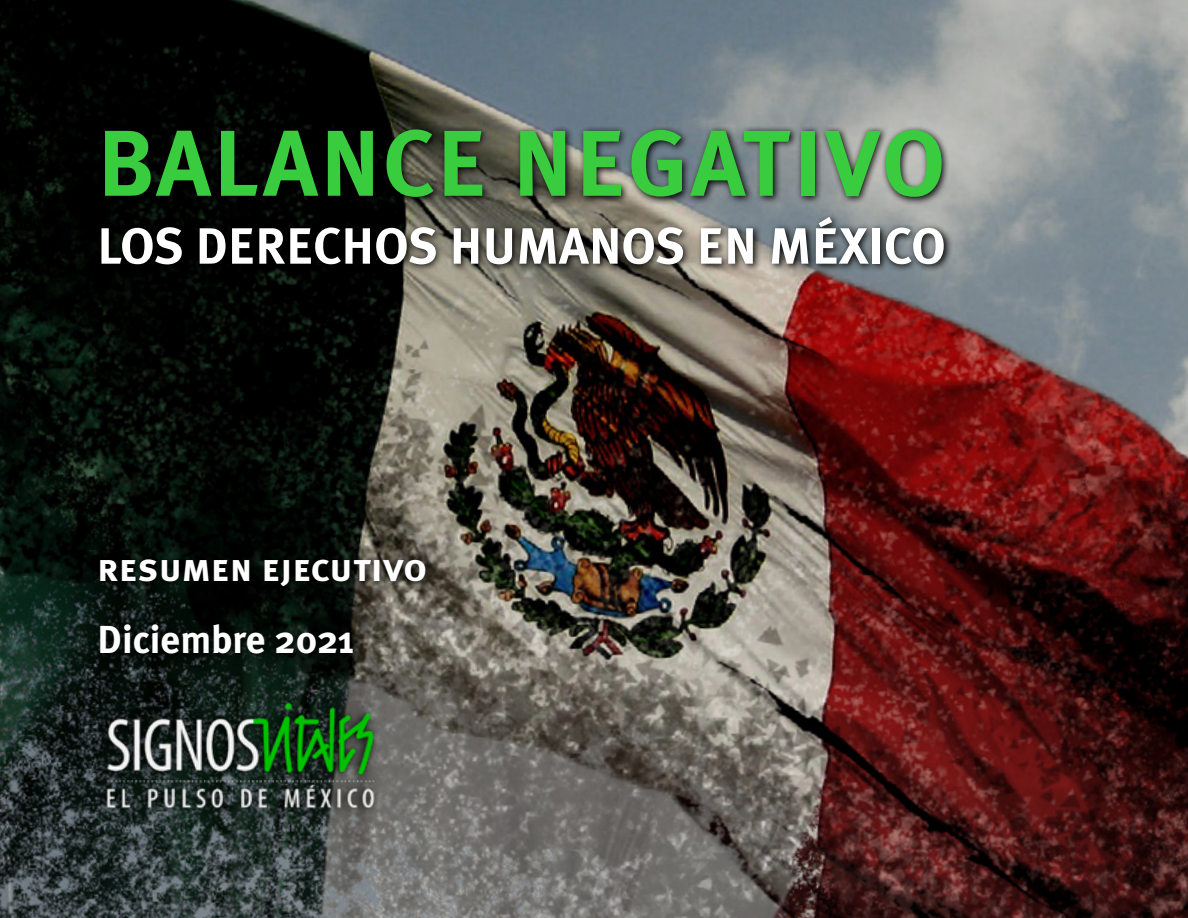
<style>
.page{position:relative;width:1188px;height:918px;background:#fff}
.page>*{position:absolute;margin:0;border:0;box-sizing:border-box;transform-origin:0 0}
.t1{font:700 93.3px "Meta Plus";letter-spacing:.025em;color:#39cc3e}
.t2{font:700 51px "Meta Plus";color:#fff}
.t3{font:39px "Meta Plus Bold Caps";color:#fff}
.t4{font:700 39px "Meta Plus";color:#fff}
</style>
<div class="page">
<img style="left:0;top:0;width:1188px;height:918px">
<div style="left:98px;top:126px;width:855px;height:146px;background:#000;opacity:.95"></div>
<div style="left:97px;top:696px;width:283px;height:120px;background:#000;opacity:.95"></div>
<img style="left:97px;top:703px;width:295px;height:116px">
<div style="left:93px;top:553px;width:341px;height:110px;background:#000;opacity:.9"></div>
<h1 class="t1" style="left:97px;top:109px;width:849px">BALANCE NEGATIVO</h1>
<p class="t2" style="left:97px;top:217px;width:850px">LOS DERECHOS HUMANOS EN MÉXICO</p>
<p class="t3" style="left:97px;top:545px;width:331px">resumen ejecutivo</p>
<p class="t4" style="left:97px;top:617px;width:259px">Diciembre 2021</p>
</div>
